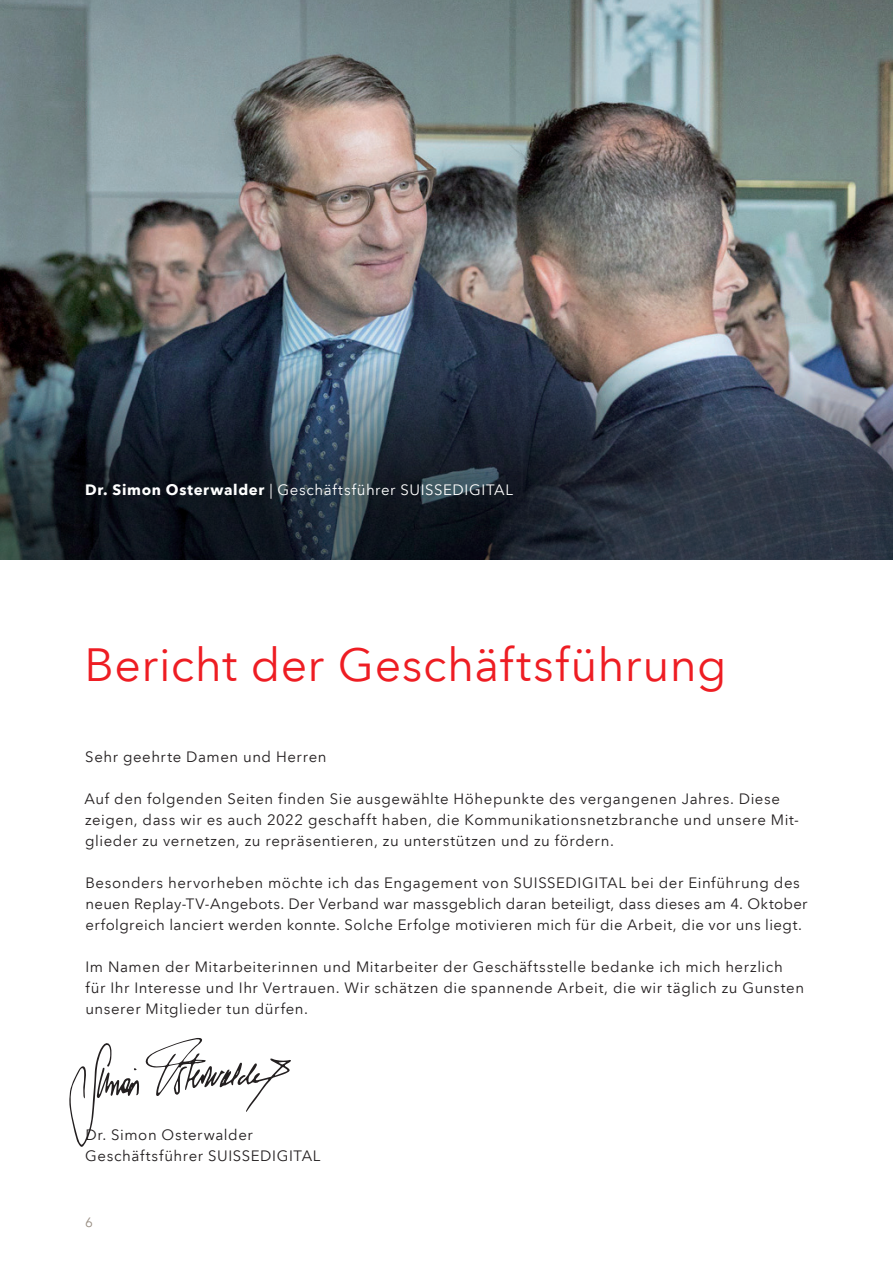
<style>
.page{position:relative;width:893px;height:1263px;background:#fff}
.page>*{position:absolute;margin:0;border:0;box-sizing:border-box;transform-origin:0 0}
.t1{font:46.5px "Avenir Next LT Pro";letter-spacing:.01em;color:#ee1d23}
.t2{font:15px/21px "Avenir Next LT Pro";letter-spacing:.035em;color:#231f20}
.t3{font:15px "Avenir Next LT Pro";letter-spacing:.04em;color:#fff}
.t4{font:13.5px "Avenir Next LT Pro";color:#988d82}
.s1{font-weight:700}
</style>
<div class="page">
<img style="left:0;top:0;width:893px;height:305px">
<img style="left:0;top:305px;width:893px;height:255px">
<svg style="left:69px;top:1043px;width:70px;height:104px"></svg>
<svg style="left:145px;top:1038px;width:146px;height:74px"></svg>
<p class="t3" style="left:85px;top:481px;width:429px"><span class="s1">Dr. Simon Osterwalder</span> | Geschäftsführer SUISSEDIGITAL</p>
<h1 class="t1" style="left:84px;top:637px;width:644px">Bericht der Geschäftsführung</h1>
<p class="t2" style="left:85px;top:746px;width:243px">Sehr geehrte Damen und Herren</p>
<p class="t2" style="left:85px;top:788px;width:716px">Auf den folgenden Seiten finden Sie ausgewählte Höhepunkte des vergangenen Jahres. Diese zeigen, dass wir es auch 2022 geschafft haben, die Kommunikationsnetzbranche und unsere Mit&shy;glieder zu vernetzen, zu repräsentieren, zu unterstützen und zu fördern.</p>
<p class="t2" style="left:85px;top:872px;width:724px">Besonders hervorheben möchte ich das Engagement von SUISSEDIGITAL bei der Einführung des neuen Replay-TV-Angebots. Der Verband war massgeblich daran beteiligt, dass dieses am 4. Oktober erfolgreich lanciert werden konnte. Solche Erfolge motivieren mich für die Arbeit, die vor uns liegt.</p>
<p class="t2" style="left:85px;top:956px;width:720px">Im Namen der Mitarbeiterinnen und Mitarbeiter der Geschäftsstelle bedanke ich mich herzlich für Ihr Interesse und Ihr Vertrauen. Wir schätzen die spannende Arbeit, die wir täglich zu Gunsten unserer Mitglieder tun dürfen.</p>
<p class="t2" style="left:85px;top:1124px;width:237px">Dr. Simon Osterwalder<br>Geschäftsführer SUISSEDIGITAL</p>
<p class="t4" style="left:85px;top:1214px;width:9px">6</p>
</div>
